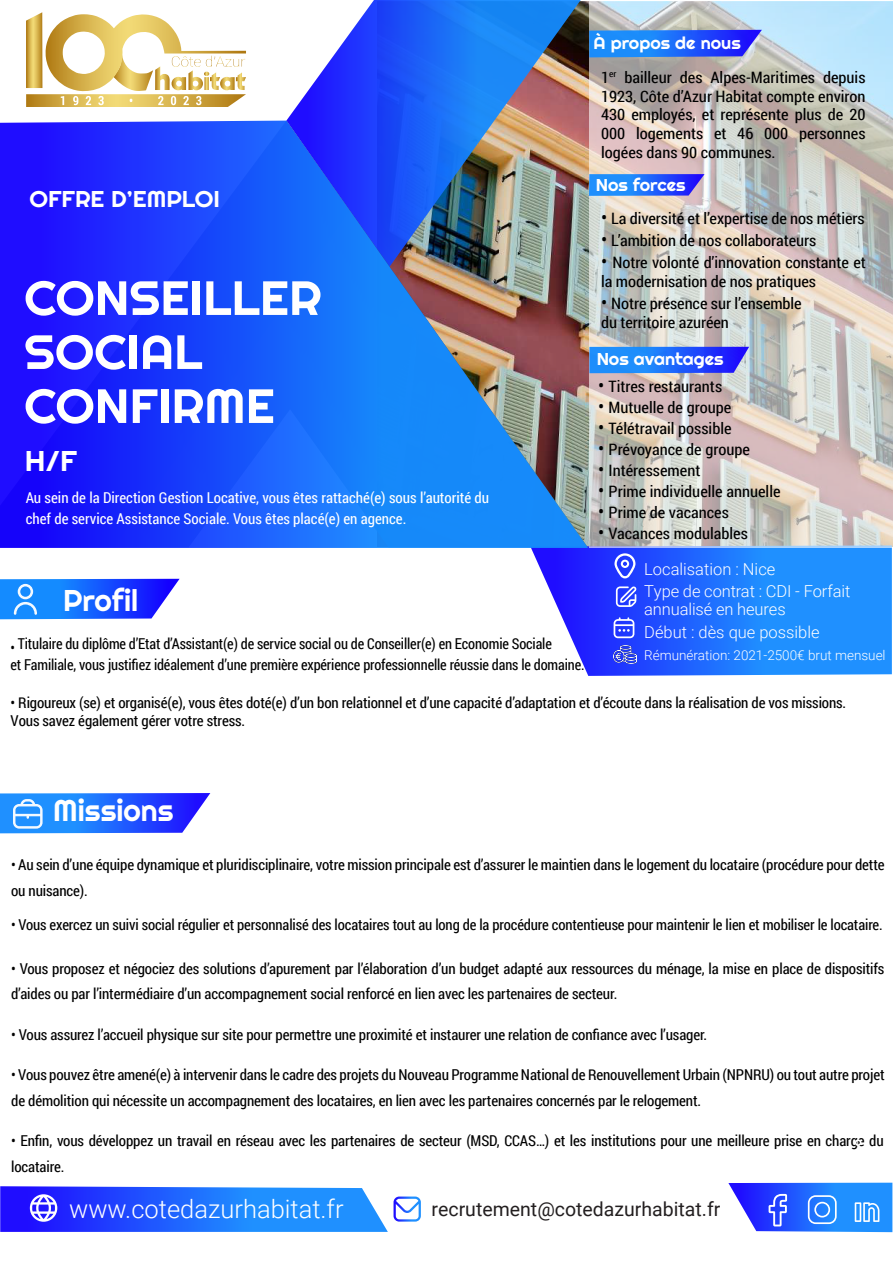
<style>
.page{position:relative;width:893px;height:1263px;background:#fff}
.page>*{position:absolute;margin:0;border:0;box-sizing:border-box;transform-origin:0 0}
.t1{font:48px/54px "Righteous";color:#fff;scale:1.05 1}
.t2{font:30px "Righteous";color:#fff}
.t3{font:28.5px "Righteous";color:#fff;scale:1.05 1}
.t4{font:300 25.5px "Roboto";color:#fff}
.t5{font:22.8px "Righteous";color:#fff;scale:1.05 1}
.t6{font:19.5px "Roboto";color:#231f20}
.t7{font:17.1px "Righteous";color:#fff;scale:1.05 1}
.t8{font:300 16.5px/22.5px "Roboto";letter-spacing:-.01em;color:#fff}
.t9{font:15.75px/18.9px "Roboto Condensed";letter-spacing:-.005em;color:#000;scale:1.05 1}
.t10{font:15px/25.5px "Roboto Condensed";letter-spacing:-.01em;color:#000}
.t11{font:15px/21px "Roboto Condensed";letter-spacing:-.01em;color:#000;scale:.96 1}
.t12{font:15px/21px "Roboto Condensed";color:#fff}
.t13{font:300 13.5px "Roboto";color:#fff}
.s1{font-size:18.6px}
</style>
<div class="page">
<svg style="left:286px;top:0;width:295px;height:121px;background:#4f79e1"></svg>
<svg style="left:531px;top:545px;width:361px;height:131px;background:#3378fe"></svg>
<svg style="left:0;top:121px;width:588px;height:427px;background:#2f55e0"></svg>
<svg style="left:616px;top:586px;width:21px;height:21px"></svg>
<svg style="left:0;top:579px;width:180px;height:40px;background:#2e70ff"></svg>
<svg style="left:0;top:793px;width:210px;height:40px;background:#3676ff"></svg>
<svg style="left:0;top:1186px;width:421px;height:46px;background:#3e76ff"></svg>
<svg style="left:614px;top:617px;width:20px;height:21px"></svg>
<svg style="left:614px;top:553px;width:21px;height:25px"></svg>
<svg style="left:589px;top:1px;width:304px;height:547px;background:#ceccc8"></svg>
<svg style="left:589px;top:30px;width:173px;height:27px;background:#296bf6"></svg>
<svg style="left:589px;top:347px;width:160px;height:26px;background:#276afa"></svg>
<svg style="left:589px;top:174px;width:116px;height:22px;background:#306ff6"></svg>
<svg style="left:728px;top:1183px;width:164px;height:49px;background:#4782ff"></svg>
<svg style="left:26px;top:12px;width:220px;height:95px"></svg>
<img style="left:614px;top:641px;width:22px;height:27px">
<p class="t7" style="left:594px;top:33px;width:142px">À propos de nous</p>
<h3 class="t5" style="left:29px;top:185px;width:183px">OFFRE D’EMPLOI</h3>
<h1 class="t1" style="left:24px;top:270px;width:285px">CONSEILLER<br>SOCIAL<br>CONFIRME</h1>
<h3 class="t3" style="left:25px;top:443px;width:51px">H/F</h3>
<p class="t12" style="left:26px;top:487px;width:465px">Au sein de la Direction Gestion Locative, vous êtes rattaché(e) sous l’autorité du chef de service Assistance Sociale. Vous êtes placé(e) en agence.</p>
<p class="t9" style="left:601px;top:67px;width:253px;text-align:justify">1<sup>er</sup> bailleur des Alpes-Maritimes depuis 1923, Côte d’Azur Habitat compte environ 430 employés, et représente plus de 20<br>000 logements et 46 000 personnes logées dans 90 communes.</p>
<p class="t7" style="left:596px;top:174px;width:87px">Nos forces</p>
<p class="t9" style="left:601px;top:208px;width:253px"><span class="s1">•</span> La diversité et l’expertise de nos métiers</p>
<p class="t9" style="left:601px;top:230px;width:207px"><span class="s1">•</span> L’ambition de nos collaborateurs</p>
<p class="t9" style="left:601px;top:253px;width:254px"><span class="s1">•</span> Notre volonté d’innovation constante et la modernisation de nos pratiques</p>
<p class="t9" style="left:601px;top:294px;width:193px"><span class="s1">•</span> Notre présence sur l’ensemble du territoire azuréen</p>
<p class="t7" style="left:597px;top:349px;width:122px">Nos avantages</p>
<p class="t9" style="left:598px;top:376px;width:120px"><span class="s1">•</span> Titres restaurants</p>
<p class="t9" style="left:598px;top:397px;width:128px"><span class="s1">•</span> Mutuelle de groupe</p>
<p class="t9" style="left:598px;top:418px;width:129px"><span class="s1">•</span> Télétravail possible</p>
<p class="t9" style="left:598px;top:439px;width:146px"><span class="s1">•</span> Prévoyance de groupe</p>
<p class="t9" style="left:598px;top:460px;width:99px"><span class="s1">•</span> Intéressement</p>
<p class="t9" style="left:598px;top:481px;width:175px"><span class="s1">•</span> Prime individuelle annuelle</p>
<p class="t9" style="left:598px;top:502px;width:126px"><span class="s1">•</span> Prime de vacances</p>
<p class="t9" style="left:598px;top:523px;width:144px"><span class="s1">•</span> Vacances modulables</p>
<p class="t8" style="left:644px;top:557px;width:208px">Localisation : Nice<br>Type de contrat : CDI - Forfait</p>
<p class="t8" style="left:644px;top:598px;width:177px">annualisé en heures<br>Début : dès que possible</p>
<p class="t13" style="left:644px;top:646px;width:243px">Rémunération: 2021-2500€ brut mensuel</p>
<h2 class="t2" style="left:63px;top:581px;width:77px">Profil</h2>
<p class="t11" style="left:10px;top:632px;width:600px">• Titulaire du diplôme d’Etat d’Assistant(e) de service social ou de Conseiller(e) en Economie Sociale<br>et Familiale, vous justifiez idéalement d’une première expérience professionnelle réussie dans le domaine.</p>
<p class="t10" style="left:11px;top:693px;width:837px;line-height:18px">• Rigoureux (se) et organisé(e), vous êtes doté(e) d’un bon relationnel et d’une capacité d’adaptation et d’écoute dans la réalisation de vos missions.<br>Vous savez également gérer votre stress.</p>
<h2 class="t2" style="left:53px;top:792px;width:122px">Missions</h2>
<p class="t10" style="left:11px;top:852px;width:875px">• Au sein d’une équipe dynamique et pluridisciplinaire, votre mission principale est d’assurer le maintien dans le logement du locataire (procédure pour dette ou nuisance).</p>
<p class="t10" style="left:11px;top:912px;width:873px">• Vous exercez un suivi social régulier et personnalisé des locataires tout au long de la procédure contentieuse pour maintenir le lien et mobiliser le locataire.</p>
<p class="t10" style="left:11px;top:955px;width:875px">• Vous proposez et négociez des solutions d’apurement par l’élaboration d’un budget adapté aux ressources du ménage, la mise en place de dispositifs d’aides ou par l’intermédiaire d’un accompagnement social renforcé en lien avec les partenaires de secteur.</p>
<p class="t10" style="left:11px;top:1021px;width:698px">• Vous assurez l’accueil physique sur site pour permettre une proximité et instaurer une relation de confiance avec l’usager.</p>
<p class="t10" style="left:11px;top:1062px;width:875px">• Vous pouvez être amené(e) à intervenir dans le cadre des projets du Nouveau Programme National de Renouvellement Urbain (NPNRU) ou tout autre projet de démolition qui nécessite un accompagnement des locataires, en lien avec les partenaires concernés par le relogement.</p>
<p class="t10" style="left:11px;top:1128px;width:874px">• Enfin, vous développez un travail en réseau avec les partenaires de secteur (MSD, CCAS…) et les institutions pour une meilleure prise en charge du locataire.</p>
<h3 class="t6" style="left:432px;top:1195px;width:290px">recrutement@cotedazurhabitat.fr</h3>
<h3 class="t4" style="left:69px;top:1191px;width:276px">www.cotedazurhabitat.fr</h3>
</div>
